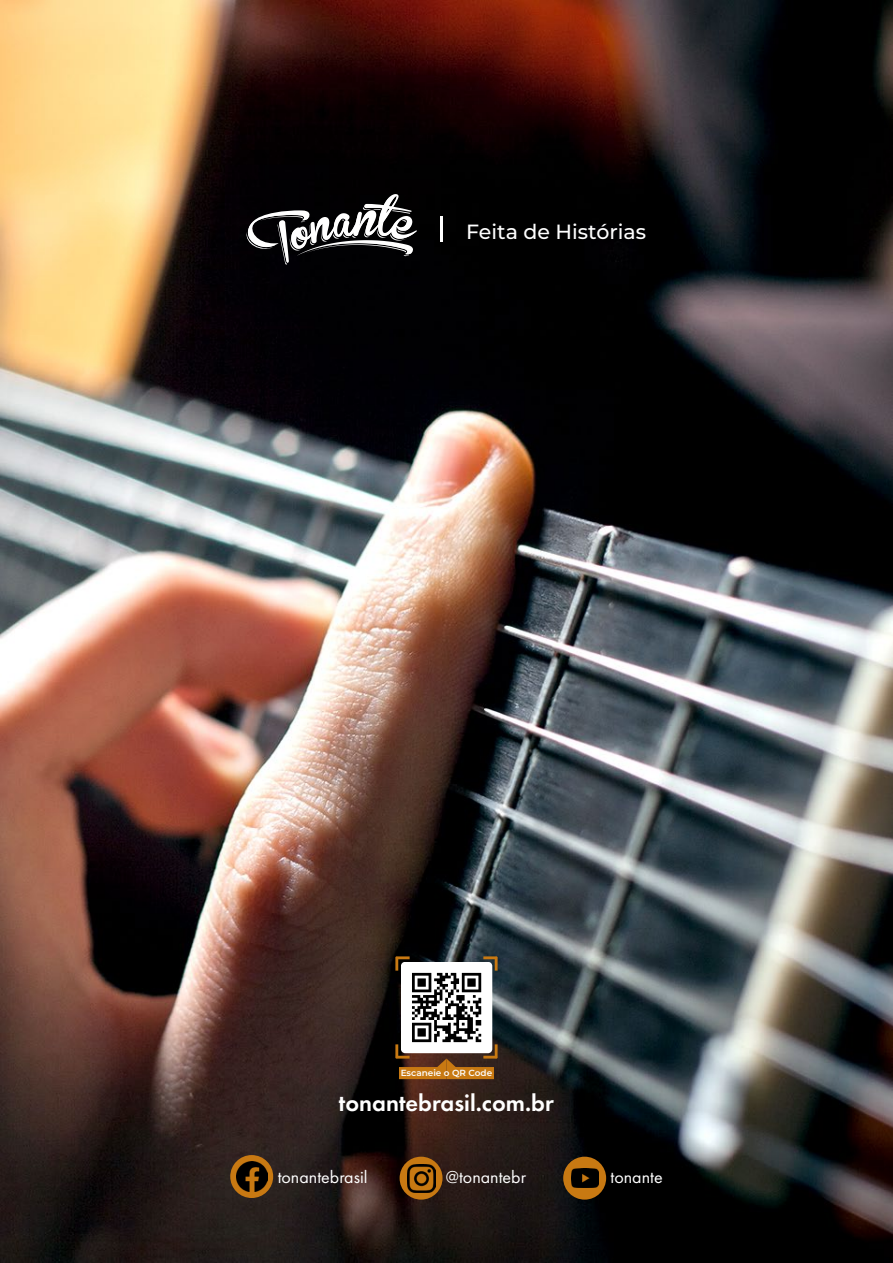
<style>
.page{position:relative;width:893px;height:1263px;background:#fff}
.page>*{position:absolute;margin:0;border:0;box-sizing:border-box;transform-origin:0 0}
.t1{font:600 24.3px "Futura PT";color:#fff}
.t2{font:500 20.55px "Montserrat";color:#fff}
.t3{font:18px "Futura PT";color:#fff}
.t4{font:600 8.85px "Montserrat";color:#fcfcfc}
</style>
<div class="page">
<img style="left:0;top:0;width:893px;height:1263px">
<div style="left:230px;top:1155px;width:43px;height:43px;background:#c87912;border-radius:50%"></div>
<img style="left:236px;top:1161px;width:31px;height:31px">
<div style="left:400px;top:1157px;width:43px;height:42px;background:#c87912;border-radius:50%"></div>
<img style="left:407px;top:1164px;width:28px;height:28px">
<div style="left:563px;top:1157px;width:43px;height:42px;background:#c87912;border-radius:50%"></div>
<img style="left:571px;top:1169px;width:27px;height:19px">
<hr style="left:483px;top:956px;width:14px;height:3px;background:#c87912">
<hr style="left:495px;top:957px;width:3px;height:14px;background:#c87912">
<hr style="left:395px;top:1044px;width:3px;height:14px;background:#c87912">
<hr style="left:395px;top:957px;width:3px;height:14px;background:#c87912">
<hr style="left:396px;top:956px;width:14px;height:3px;background:#c87912">
<hr style="left:495px;top:1044px;width:3px;height:14px;background:#c87912">
<svg style="left:396px;top:962px;width:101px;height:117px"></svg>
<svg style="left:241px;top:194px;width:176px;height:71px"></svg>
<hr style="left:440px;top:216px;width:3px;height:26px;background:#fff">
<p class="t2" style="left:466px;top:217px;width:181px">Feita de Histórias</p>
<p class="t4" style="left:401px;top:1067px;width:93px">Escaneie o QR Code</p>
<h1 class="t1" style="left:339px;top:1088px;width:217px">tonantebrasil.com.br</h1>
<p class="t3" style="left:278px;top:1166px;width:91px">tonantebrasil</p>
<p class="t3" style="left:446px;top:1166px;width:82px">@tonantebr</p>
<p class="t3" style="left:611px;top:1166px;width:54px">tonante</p>
</div>
